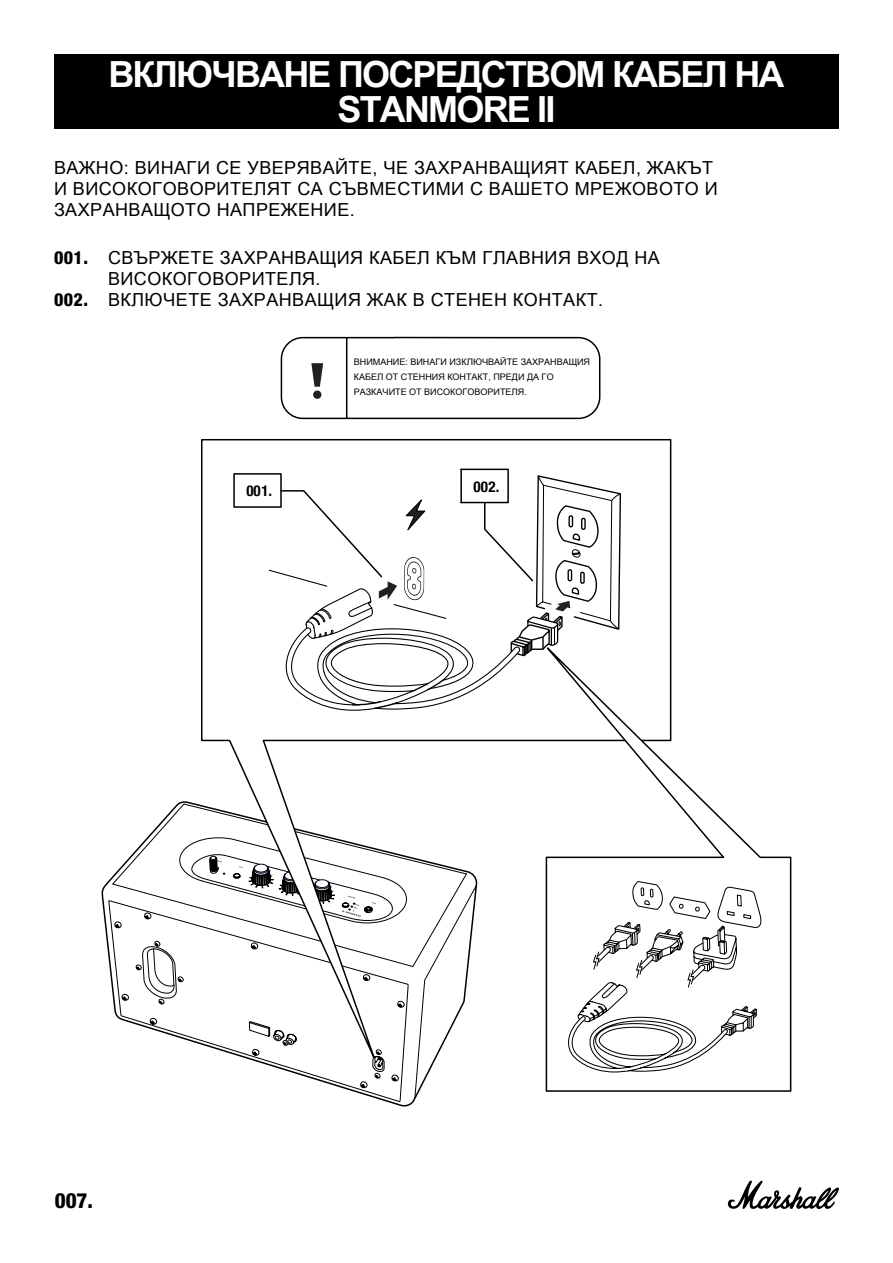
<style>
.page{position:relative;width:893px;height:1263px;background:#fff}
.page>*{position:absolute;margin:0;border:0;box-sizing:border-box;transform-origin:0 0}
.t1{font:700 36px/34.5px "Arial Unicode MS";letter-spacing:-.05em;color:#fff;text-align:center}
.t2{font:800 condensed 21px "Helvetica Neue LT Std";color:#000}
.t3{font:18px/21px "Arial Unicode MS";letter-spacing:.025em;color:#000}
.t4{font:700 condensed 15px "Helvetica Neue";letter-spacing:.02em;color:#000}
.t5{font:9px/15px "Arial Unicode MS";color:#000}
.s1{font-family:"Helvetica Neue LT Std";font-weight:800;font-stretch:condensed}
</style>
<div class="page">
<svg style="left:727px;top:1180px;width:112px;height:29px"></svg>
<svg style="left:108px;top:900px;width:313px;height:207px"></svg>
<svg style="left:111px;top:843px;width:31px;height:124px"></svg>
<svg style="left:115px;top:884px;width:85px;height:204px"></svg>
<svg style="left:142px;top:803px;width:58px;height:270px"></svg>
<svg style="left:280px;top:336px;width:321px;height:84px"></svg>
<div style="left:313px;top:390px;width:8px;height:9px;background:#241f21;border-radius:50%"></div>
<svg style="left:200px;top:439px;width:472px;height:649px"></svg>
<svg style="left:526px;top:625px;width:266px;height:467px"></svg>
<svg style="left:568px;top:841px;width:194px;height:232px"></svg>
<div style="left:233px;top:473px;width:49px;height:35px;border:2px solid #000"></div>
<svg style="left:268px;top:468px;width:354px;height:243px"></svg>
<div style="left:54px;top:54px;width:785px;height:75px;background:#000"></div>
<h1 class="t1" style="left:108px;top:58px;width:678px">ВКЛЮЧВАНЕ ПОСРЕДСТВОМ КАБЕЛ НА<br>STANMORE II</h1>
<p class="t3" style="left:54px;top:157px;width:665px">ВАЖНО: ВИНАГИ СЕ УВЕРЯВАЙТЕ, ЧЕ ЗАХРАНВАЩИЯТ КАБЕЛ, ЖАКЪТ<br>И ВИСОКОГОВОРИТЕЛЯТ СА СЪВМЕСТИМИ С ВАШЕТО МРЕЖОВОТО И<br>ЗАХРАНВАЩОТО НАПРЕЖЕНИЕ.</p>
<p class="t3" style="left:54px;top:246px;width:607px"><span class="s1">001.</span> СВЪРЖЕТЕ ЗАХРАНВАЩИЯ КАБЕЛ КЪМ ГЛАВНИЯ ВХОД НА</p>
<p class="t3" style="left:108px;top:267px;width:214px">ВИСОКОГОВОРИТЕЛЯ.</p>
<p class="t3" style="left:54px;top:288px;width:551px"><span class="s1">002.</span> ВКЛЮЧЕТЕ ЗАХРАНВАЩИЯ ЖАК В СТЕНЕН КОНТАКТ.</p>
<p class="t5" style="left:354px;top:354px;width:238px">ВНИМАНИЕ: ВИНАГИ ИЗКЛЮЧВАЙТЕ ЗАХРАНВАЩИЯ<br>КАБЕЛ ОТ СТЕННИЯ КОНТАКТ, ПРЕДИ ДА ГО<br>РАЗКАЧИТЕ ОТ ВИСОКОГОВОРИТЕЛЯ.</p>
<p class="t4" style="left:246px;top:478px;width:27px">001.</p>
<p class="t4" style="left:474px;top:474px;width:27px">002.</p>
<p class="t2" style="left:55px;top:1187px;width:40px">007.</p>
</div>
